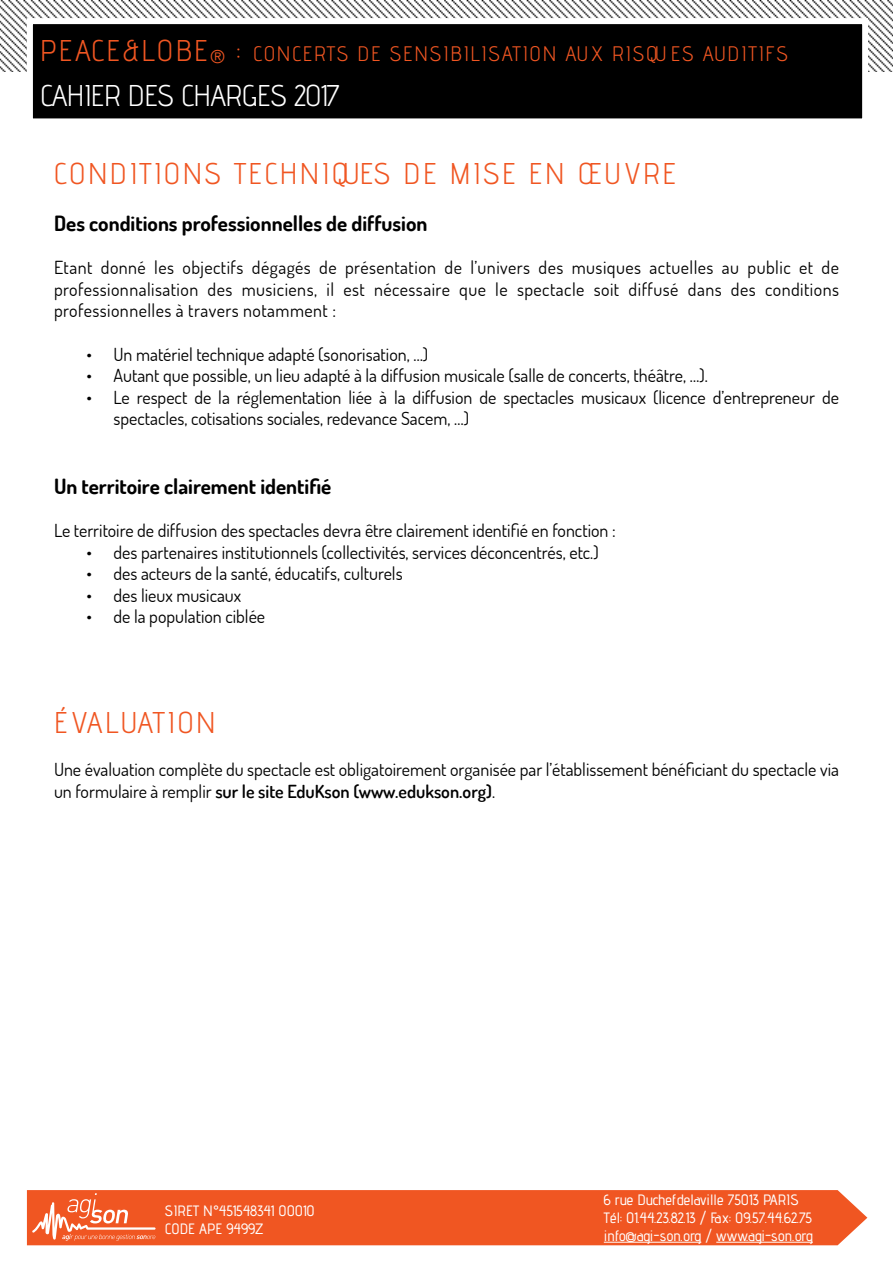
<style>
.page{position:relative;width:893px;height:1263px;background:#fff}
.page>*{position:absolute;margin:0;border:0;box-sizing:border-box;transform-origin:0 0}
.t1{font:30px "Advent Pro";letter-spacing:.075em;color:#f05622}
.t2{font:30px "Advent Pro";letter-spacing:-.025em;color:#fff}
.t3{font:700 21px "Dosis";color:#000}
.t4{font:21px "Advent Pro";letter-spacing:.075em;color:#f05622}
.t5{font:18px/21.6px "Dosis";color:#000}
.t6{font:500 15px/18px "Advent Pro";color:#fff}
.s1{font-size:30px}
.s2{font-size:18px}
.s3{font-weight:600}
</style>
<div class="page">
<img style="left:0;top:0;width:893px;height:71px">
<div style="left:30px;top:21px;width:835px;height:100px;background:#000"></div>
<div style="left:27px;top:18px;width:841px;height:106px;border:6px solid #fff"></div>
<div style="left:27px;top:1190px;width:840px;height:55px;background:#f05622"></div>
<svg style="left:32px;top:1193px;width:124px;height:48px;background:#f2744a"></svg>
<hr style="left:604px;top:1242px;width:97px;height:1px;background:#fff">
<hr style="left:716px;top:1242px;width:97px;height:1px;background:#fff">
<p class="t4" style="left:40px;top:41px;width:749px"><span class="s1">PEACE&amp;LOBE</span><span class="s2">®</span> <span class="s1">:</span> CONCERTS DE SENSIBILISATION AUX RISQU ES AUDITIFS</p>
<h1 class="t2" style="left:40px;top:77px;width:301px">CAHIER DES CHARGES 2017</h1>
<h1 class="t1" style="left:54px;top:155px;width:624px">CONDITIONS TECHNIQUES DE MISE EN ŒUVRE</h1>
<p class="t3" style="left:54px;top:210px;width:375px">Des conditions professionnelles de diffusion</p>
<p class="t5" style="left:54px;top:256px;width:786px;text-align:justify">Etant donné les objectifs dégagés de présentation de l’univers des musiques actuelles au public et de professionnalisation des musiciens, il est nécessaire que le spectacle soit diffusé dans des conditions professionnelles à travers notamment :</p>
<p class="t5" style="left:87px;top:343px;width:343px">• Un matériel technique adapté (sonorisation, …)</p>
<p class="t5" style="left:87px;top:364px;width:623px">• Autant que possible, un lieu adapté à la diffusion musicale (salle de concerts, théâtre, …).</p>
<p class="t5" style="left:114px;top:386px;width:727px;text-indent:-27px">• Le respect de la réglementation liée à la diffusion de spectacles musicaux (licence d’entrepreneur de spectacles, cotisations sociales, redevance Sacem, …)</p>
<p class="t3" style="left:54px;top:472px;width:279px">Un territoire clairement identifié</p>
<p class="t5" style="left:54px;top:519px;width:563px">Le territoire de diffusion des spectacles devra être clairement identifié en fonction :</p>
<p class="t5" style="left:87px;top:541px;width:514px">• des partenaires institutionnels (collectivités, services déconcentrés, etc.)</p>
<p class="t5" style="left:87px;top:562px;width:318px">• des acteurs de la santé, éducatifs, culturels</p>
<p class="t5" style="left:87px;top:584px;width:156px">• des lieux musicaux</p>
<p class="t5" style="left:87px;top:605px;width:180px">• de la population ciblée</p>
<h1 class="t1" style="left:54px;top:704px;width:163px">ÉVALUATION</h1>
<p class="t5" style="left:54px;top:758px;width:786px">Une évaluation complète du spectacle est obligatoirement organisée par l’établissement bénéficiant du spectacle via un formulaire à remplir <span class="s3">sur le site EduKson (www.edukson.org)</span>.</p>
<p class="t6" style="left:165px;top:1201px;width:151px">SIRET N°451548341 00010<br>CODE APE 9499Z</p>
<p class="t6" style="left:604px;top:1190px;width:210px">6 rue Duchefdelaville 75013 PARIS<br>Tél: 01.44.23.82.13 / Fax: 09.57.44.62.75 info@agi-son.org / www.agi-son.org</p>
</div>
